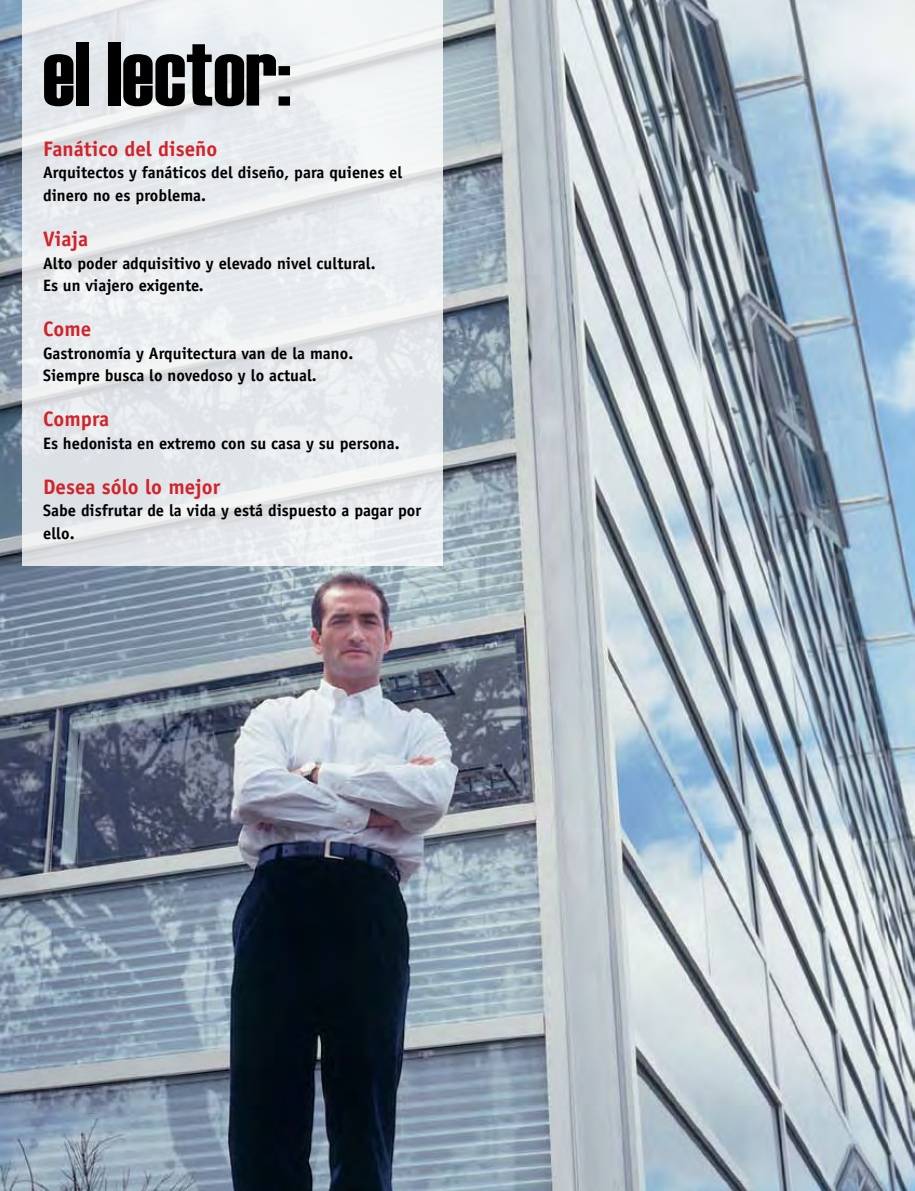
<style>
.page{position:relative;width:915px;height:1191px;background:#fff}
.page>*{position:absolute;margin:0;border:0;box-sizing:border-box;transform-origin:0 0}
.t1{font:90px "Haettenschweiler";color:#000}
.t2{font:700 21px "Officina Sans";color:#d2232a}
.t3{font:700 16.5px/22.5px "Officina Sans";color:#000}
</style>
<div class="page">
<img style="left:0;top:0;width:914px;height:1191px">
<svg style="left:22px;top:0;width:421px;height:566px;fill:#e8ebef"></svg>
<h1 class="t1" style="left:43px;top:23px;width:250px">el lector:</h1>
<p class="t2" style="left:43px;top:136px;width:176px">Fanático del diseño</p>
<p class="t3" style="left:43px;top:161px;width:361px">Arquitectos y fanáticos del diseño, para quienes el dinero no es problema.</p>
<p class="t2" style="left:43px;top:226px;width:47px">Viaja</p>
<p class="t3" style="left:43px;top:251px;width:334px">Alto poder adquisitivo y elevado nivel cultural.<br>Es un viajero exigente.</p>
<p class="t2" style="left:43px;top:316px;width:50px">Come</p>
<p class="t3" style="left:43px;top:341px;width:311px">Gastronomía y Arquitectura van de la mano.<br>Siempre busca lo novedoso y lo actual.</p>
<p class="t2" style="left:43px;top:406px;width:68px">Compra</p>
<p class="t3" style="left:43px;top:431px;width:358px">Es hedonista en extremo con su casa y su persona.</p>
<p class="t2" style="left:43px;top:473px;width:178px">Desea sólo lo mejor</p>
<p class="t3" style="left:43px;top:499px;width:379px">Sabe disfrutar de la vida y está dispuesto a pagar por ello.</p>
</div>
